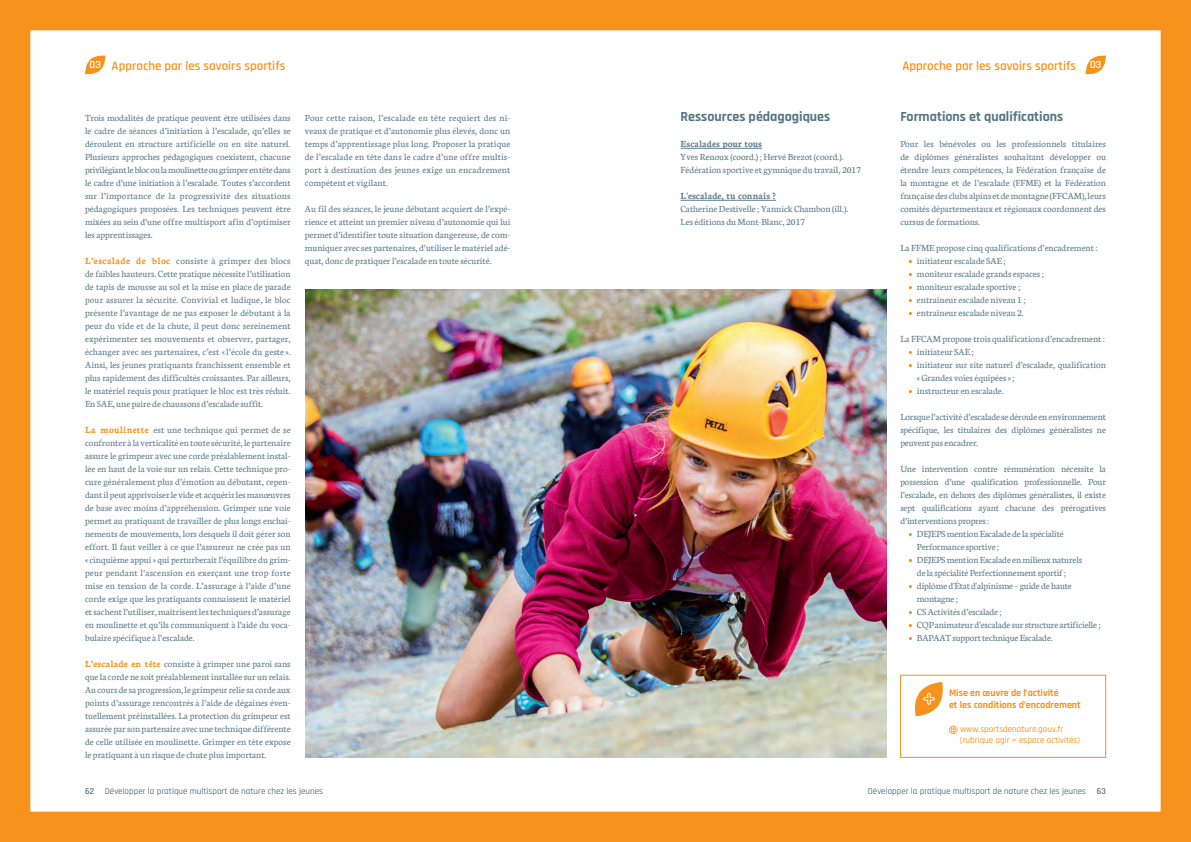
<style>
.page{position:relative;width:1191px;height:842px;background:#fff}
.page>*{position:absolute;margin:0;border:0;box-sizing:border-box;transform-origin:0 0}
.Titre_niveau_2{font:700 14px "Rajdhani";color:#557482}
.t1{font:600 13px "Rajdhani";color:#f7931d}
.t2{font:600 11px "Rajdhani";color:#fff}
.t3{font:10px/13px "Neuton";color:#627f8d;text-align:justify}
.A_voir___Blanc___Tem{font:700 10px/12px "Rajdhani";color:#f7931d}
.t4{font:700 10px "Neuton";color:#627f8d}
.t5{font:500 9px "Rajdhani";color:#557482}
.A_voir___Blanc___Tem-2{font:500 9px/10.8px "Rajdhani";color:#f7931d}
.t6{font:600 9px "Rajdhani";color:#557482}
.s1{font-weight:700;color:#f7931d}
</style>
<div class="page">
<img style="left:0;top:0;width:1191px;height:842px">
<svg style="left:949px;top:725px;width:8px;height:9px"></svg>
<div style="left:900px;top:675px;width:206px;height:83px;border:1px solid #f7931d"></div>
<svg style="left:912px;top:682px;width:33px;height:34px"></svg>
<p class="t2" style="left:90px;top:58px;width:13px">03</p>
<p class="t2" style="left:1090px;top:58px;width:13px">03</p>
<p class="t1" style="left:112px;top:58px;width:175px">Approche par les savoirs sportifs</p>
<p class="t1" style="left:902px;top:58px;width:175px">Approche par les savoirs sportifs</p>
<p class="t3" style="left:85px;top:111px;width:207px">Trois modalités de pratique peuvent être utilisées dans le cadre de séances d’initiation à l’escalade, qu’elles se déroulent en structure artificielle ou en site naturel.<br>Plusieurs approches pédagogiques coexistent, chacune privilégiant le bloc ou la moulinette ou grimper en tête dans le cadre d’une initiation à l’escalade. Toutes s’accordent sur l’importance de la progressivité des situations pédagogiques proposées. Les techniques peuvent être mixées au sein d’une offre multisport afin d’optimiser les apprentissages.</p>
<p class="t3" style="left:85px;top:254px;width:207px"><span class="s1">L’escalade de bloc</span> consiste à grimper des blocs de faibles hauteurs. Cette pratique nécessite l’utilisation de tapis de mousse au sol et la mise en place de parade pour assurer la sécurité. Convivial et ludique, le bloc présente l’avantage de ne pas exposer le débutant à la peur du vide et de la chute, il peut donc sereinement expérimenter ses mouvements et observer, partager, échanger avec ses partenaires, c’est «l’école du geste».<br>Ainsi, les jeunes pratiquants franchissent ensemble et plus rapidement des difficultés croissantes. Par ailleurs, le matériel requis pour pratiquer le bloc est très réduit.<br>En SAE, une paire de chaussons d’escalade suffit.</p>
<p class="t3" style="left:85px;top:423px;width:207px"><span class="s1">La moulinette</span> est une technique qui permet de se confronter à la verticalité en toute sécurité, le partenaire assure le grimpeur avec une corde préalablement instal&shy;lée en haut de la voie sur un relais. Cette technique pro&shy;cure généralement plus d’émotion au débutant, cepen&shy;dant il peut apprivoiser le vide et acquérir les manœuvres de base avec moins d’appréhension. Grimper une voie permet au pratiquant de travailler de plus longs enchaî&shy;nements de mouvements, lors desquels il doit gérer son effort. Il faut veiller à ce que l’assureur ne crée pas un «cinquième appui» qui perturberait l’équilibre du grim&shy;peur pendant l’ascension en exerçant une trop forte mise en tension de la corde. L’assurage à l’aide d’une corde exige que les pratiquants connaissent le matériel et sachent l’utiliser, maîtrisent les techniques d’assurage en moulinette et qu’ils communiquent à l’aide du voca&shy;bulaire spécifique à l’escalade.</p>
<p class="t3" style="left:85px;top:657px;width:207px"><span class="s1">L’escalade en tête</span> consiste à grimper une paroi sans que la corde ne soit préalablement installée sur un relais.<br>Au cours de sa progression, le grimpeur relie sa corde aux points d’assurage rencontrés à l’aide de dégaines éven&shy;tuellement préinstallées. La protection du grimpeur est assurée par son partenaire avec une technique différente de celle utilisée en moulinette. Grimper en tête expose le pratiquant à un risque de chute plus important.</p>
<p class="t3" style="left:305px;top:111px;width:207px">Pour cette raison, l’escalade en tête requiert des ni&shy;veaux de pratique et d’autonomie plus élevés, donc un temps d’apprentissage plus long. Proposer la pratique de l’escalade en tête dans le cadre d’une offre multis&shy;port à destination des jeunes exige un encadrement compétent et vigilant.</p>
<p class="t3" style="left:305px;top:202px;width:207px">Au fil des séances, le jeune débutant acquiert de l’expé&shy;rience et atteint un premier niveau d’autonomie qui lui permet d’identifier toute situation dangereuse, de com&shy;muniquer avec ses partenaires, d’utiliser le matériel adé&shy;quat, donc de pratiquer l’escalade en toute sécurité.</p>
<p class="Titre_niveau_2" style="left:680px;top:108px;width:151px">Ressources pédagogiques</p>
<p class="t4" style="left:680px;top:138px;width:83px">Escalades pour tous</p>
<p class="t3" style="left:680px;top:150px;width:165px">Yves Renoux (coord.) ; Hervé Brezot (coord.).</p>
<p class="t3" style="left:680px;top:163px;width:182px">Fédération sportive et gymnique du travail, 2017</p>
<p class="t4" style="left:680px;top:190px;width:97px">L'escalade, tu connais ?</p>
<p class="t3" style="left:680px;top:202px;width:169px">Catherine Destivelle ; Yannick Chambon (ill.).</p>
<p class="t3" style="left:680px;top:215px;width:126px">Les éditions du Mont-Blanc, 2017</p>
<p class="Titre_niveau_2" style="left:900px;top:108px;width:164px">Formations et qualifications</p>
<p class="t3" style="left:900px;top:137px;width:207px">Pour les bénévoles ou les professionnels titulaires de diplômes généralistes souhaitant développer ou étendre leurs compétences, la Fédération française de la montagne et de l’escalade (FFME) et la Fédération française des clubs alpins et de montagne (FFCAM), leurs comités départementaux et régionaux coordonnent des cursus de formations.</p>
<p class="t3" style="left:900px;top:241px;width:199px">La FFME propose cinq qualifications d’encadrement :</p>
<p class="t3" style="left:917px;top:254px;width:90px">initiateur escalade SAE ;</p>
<p class="t3" style="left:917px;top:267px;width:128px">moniteur escalade grands espaces ;</p>
<p class="t3" style="left:917px;top:280px;width:105px">moniteur escalade sportive ;</p>
<p class="t3" style="left:917px;top:293px;width:110px">entraîneur escalade niveau 1 ;</p>
<p class="t3" style="left:917px;top:306px;width:108px">entraîneur escalade niveau 2.</p>
<p class="t3" style="left:900px;top:332px;width:206px">La FFCAM propose trois qualifications d’encadrement :</p>
<p class="t3" style="left:917px;top:345px;width:58px">initiateur SAE ;</p>
<p class="t3" style="left:917px;top:358px;width:190px">initiateur sur site naturel d’escalade, qualification «Grandes voies équipées» ;</p>
<p class="t3" style="left:917px;top:384px;width:88px">instructeur en escalade.</p>
<p class="t3" style="left:900px;top:410px;width:207px">Lorsque l’activité d’escalade se déroule en environnement spécifique, les titulaires des diplômes généralistes ne peuvent pas encadrer.</p>
<p class="t3" style="left:900px;top:462px;width:207px">Une intervention contre rémunération nécessite la possession d’une qualification professionnelle. Pour l’escalade, en dehors des diplômes généralistes, il existe sept qualifications ayant chacune des prérogatives d’interventions propres :</p>
<p class="t3" style="left:917px;top:527px;width:148px">DEJEPS mention Escalade de la spécialité<br>Performance sportive ;</p>
<p class="t3" style="left:917px;top:553px;width:167px">DEJEPS mention Escalade en milieux naturels dela spécialité Perfectionnement sportif ;</p>
<p class="t3" style="left:917px;top:579px;width:156px">diplôme d'État d'alpinisme – guide de haute montagne;</p>
<p class="t3" style="left:917px;top:605px;width:86px">CS Activités d’escalade ;</p>
<p class="t3" style="left:917px;top:618px;width:185px">CQP animateur d'escalade sur structure artificielle ;</p>
<p class="t3" style="left:917px;top:631px;width:137px">BAPAAT support technique Escalade.</p>
<p class="A_voir___Blanc___Tem" style="left:949px;top:687px;width:133px">Mise en œuvre de l’activité<br>et les conditions d’encadrement</p>
<p class="A_voir___Blanc___Tem-2" style="left:960px;top:724px;width:122px">www.sportsdenature.gouv.fr (rubrique agir &gt; espace activités)</p>
<p class="t5" style="left:105px;top:785px;width:220px">Développer la pratique multisport de nature chez les jeunes</p>
<p class="t5" style="left:868px;top:785px;width:220px">Développer la pratique multisport de nature chez les jeunes</p>
<p class="t6" style="left:85px;top:785px;width:11px">62</p>
<p class="t6" style="left:1096px;top:785px;width:11px">63</p>
</div>
